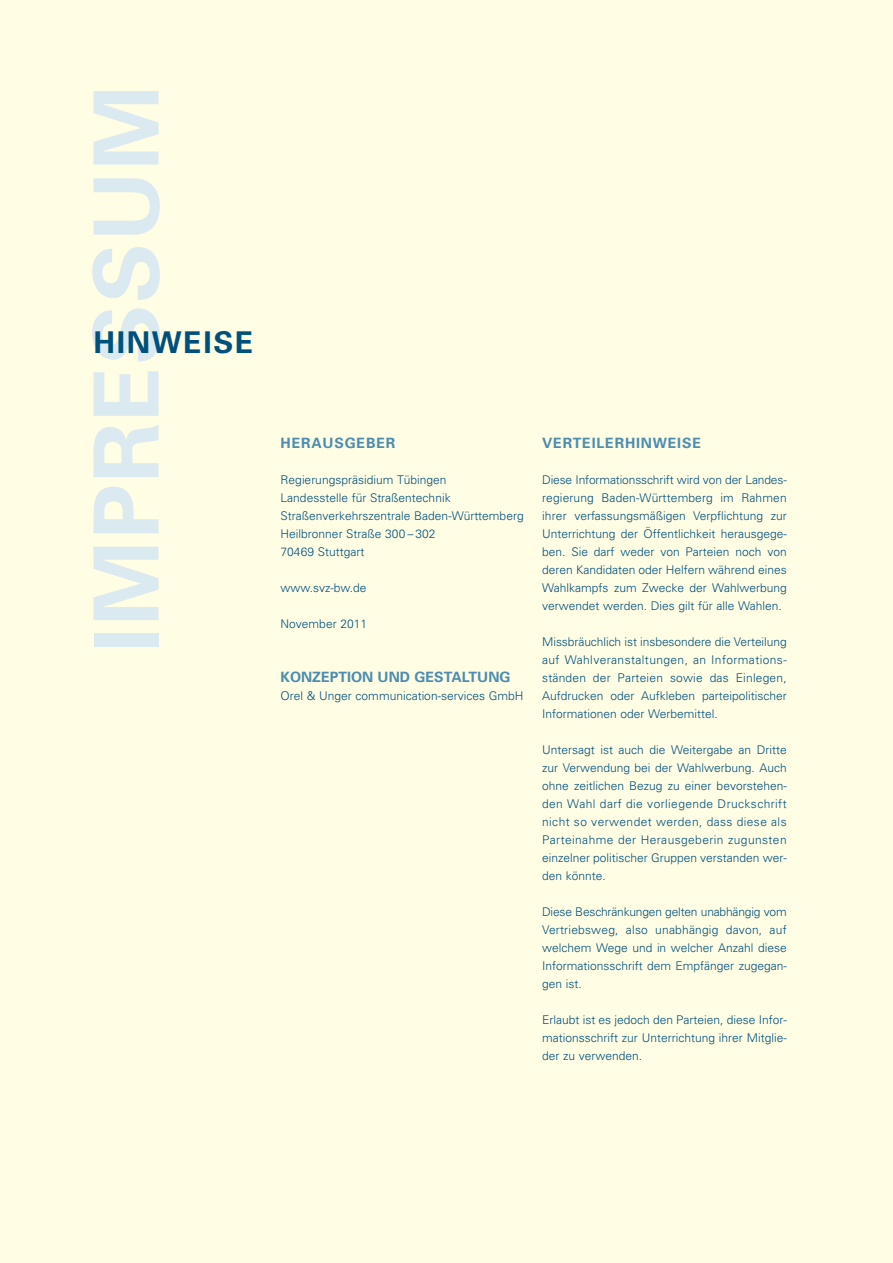
<style>
.page{position:relative;width:893px;height:1263px;background:#fffde4}
.page>*{position:absolute;margin:0;border:0;box-sizing:border-box;transform-origin:0 0}
.t1{font:700 90px "Univers";letter-spacing:.015em;color:#dbe9f1}
.t2{font:700 30px "Univers";letter-spacing:.055em;color:#00507d}
.t3{font:700 14.25px "Univers";letter-spacing:.055em;color:#4c8db0}
.t4{font:700 14.25px "Univers";color:#4c8db0}
.t5{font:300 12px/18px "Univers";color:#00507d;text-align:justify}
</style>
<div class="page">
<h1 class="t1" style="left:94px;top:652px;width:568px;rotate:-90deg">IMPRESSUM</h1>
<h2 class="t2" style="left:94px;top:332px;width:162px">HINWEISE</h2>
<p class="t3" style="left:281px;top:438px;width:116px">HERAUSGEBER</p>
<p class="t5" style="left:281px;top:472px;width:244px;text-align:left">Regierungspräsidium Tübingen<br>Landesstelle für Straßentechnik<br>Straßenverkehrszentrale Baden-Württemberg<br>Heilbronner Straße 300 – 302<br>70469 Stuttgart</p>
<p class="t5" style="left:281px;top:580px;width:87px">www.svz-bw.de</p>
<p class="t5" style="left:281px;top:616px;width:88px">November 2011</p>
<p class="t4" style="left:281px;top:672px;width:231px">KONZEPTION UND GESTALTUNG</p>
<p class="t5" style="left:281px;top:688px;width:244px">Orel &amp; Unger communication-services GmbH</p>
<p class="t3" style="left:542px;top:438px;width:160px">VERTEILERHINWEISE</p>
<p class="t5" style="left:542px;top:472px;width:246px">Diese Informationsschrift wird von der Lan des - regierung Baden-Württem berg im Rah men ihrer verfassungsmäßigen Verpflichtung zur Unterrichtung der Öffentlichkeit herausgege&shy;ben. Sie darf weder von Parteien noch von deren Kandidaten oder Helfern während eines Wahlkampfs zum Zwecke der Wahl werbung verwendet werden. Dies gilt für alle Wahlen.</p>
<p class="t5" style="left:542px;top:634px;width:246px">Missbräuchlich ist insbesondere die Ver tei lung auf Wahlveranstaltungen, an Infor ma tions - stän den der Parteien sowie das Einlegen, Aufdrucken oder Auf kleben parteipolitischer Informationen oder Werbemittel.</p>
<p class="t5" style="left:542px;top:742px;width:246px">Untersagt ist auch die Weitergabe an Dritte zur Verwendung bei der Wahl werbung. Auch ohne zeitlichen Bezug zu einer bevorstehen&shy;den Wahl darf die vorliegende Druckschrift nicht so verwendet werden, dass diese als Partei nahme der Herausgeberin zugunsten ein zelner politischer Gruppen ver standen wer&shy;den könnte.</p>
<p class="t5" style="left:542px;top:904px;width:246px">Diese Beschränkungen gelten unabhängig vom Ver triebsweg, also unabhängig davon, auf wel chem Wege und in welcher An zahl diese Inform ations schrift dem Empfänger zugegan&shy;gen ist.</p>
<p class="t5" style="left:542px;top:1012px;width:246px">Erlaubt ist es jedoch den Parteien, diese In for - mationsschrift zur Unter rich tung ihrer Mit glie - der zu verwenden.</p>
</div>
